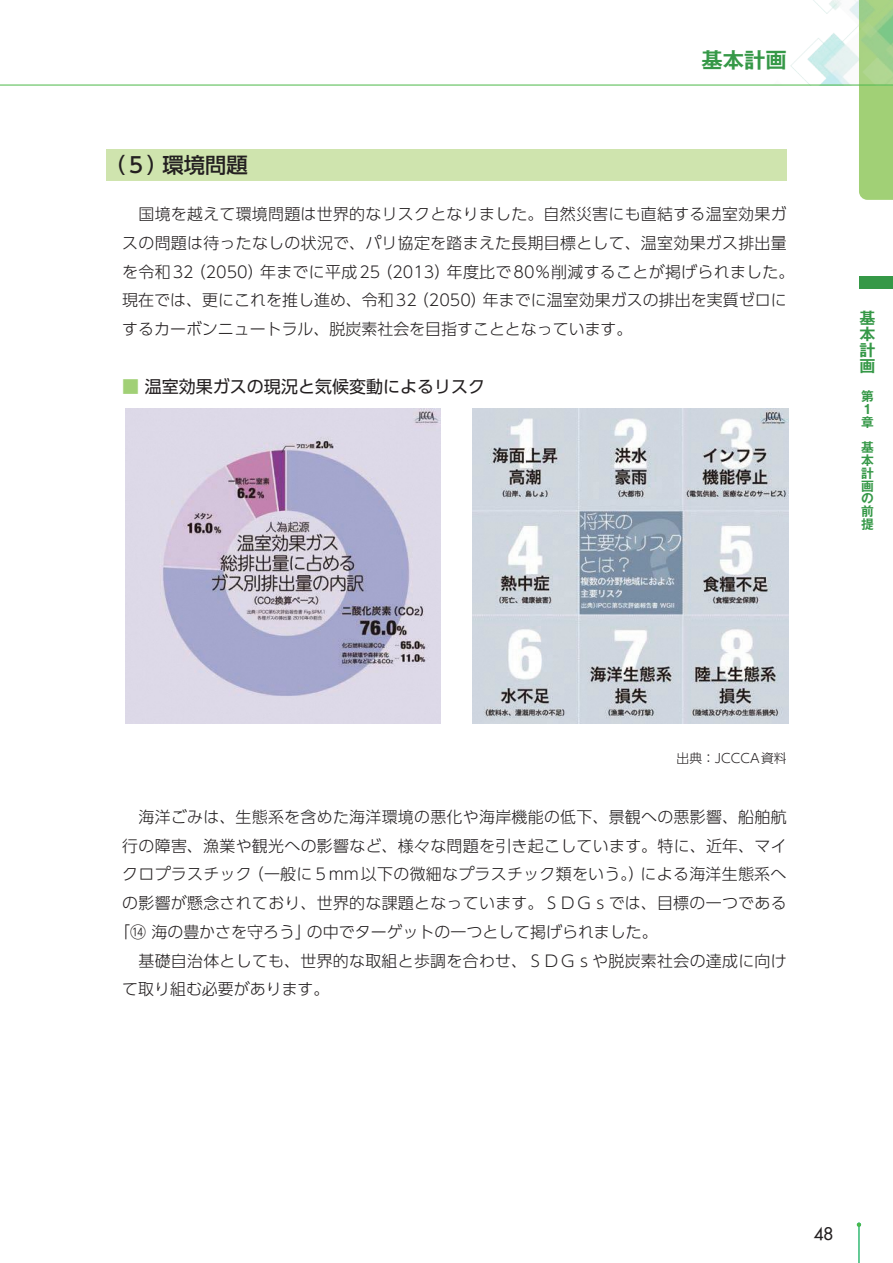
<style>
.page{position:relative;width:893px;height:1263px;background:#fff}
.page>*{position:absolute;margin:0;border:0;box-sizing:border-box;transform-origin:0 0}
.t1{font:500 21.3px "UD Shin Go Pro";color:#231f20}
.t2{font:700 21.3px "Gothic MB101 Pro De";color:#359847}
.t3{font:16.95px "UD Shin Go Pro";color:#231f20}
.t4{font:16.95px "Futura Extended";color:#231f20}
.t5{font:300 15.9px/28.7px "UD Shin Go Pro";letter-spacing:.02em;color:#231f20}
.t6{font:300 15.9px "UD Shin Go Pro";color:#231f20}
.t7{font:700 15.9px/15.9px "Gothic MB101 Pro De";color:#359847;text-align:justify}
.t8{font:700 12.75px/12.8px "Gothic MB101 Pro De";color:#359847}
.t9{font:300 12.75px "UD Shin Go Pro";color:#231f20}
.s1{color:#a1d076}
</style>
<div class="page">
<div style="left:859px;top:86px;width:34px;height:114px;background:#a1d076"></div>
<img style="left:742px;top:0;width:151px;height:85px">
<hr style="left:0;top:85px;width:893px;height:1px;background:#4cb848">
<hr style="left:859px;top:1225px;width:1px;height:38px;background:#4cb848">
<svg style="left:857px;top:1222px;width:4px;height:5px"></svg>
<div style="left:859px;top:276px;width:34px;height:13px;background:#359847"></div>
<img style="left:125px;top:408px;width:316px;height:316px">
<img style="left:472px;top:408px;width:317px;height:316px">
<div style="left:106px;top:149px;width:681px;height:32px;background:#cfe4ae"></div>
<h1 class="t1" style="left:104px;top:147px;width:145px">（５）環境問題</h1>
<h1 class="t2" style="left:702px;top:42px;width:87px">基本計画</h1>
<p class="t5" style="left:122px;top:199px;width:674px">　国境を越えて環境問題は世界的なリスクとなりました。自然災害にも直結する温室効果ガスの問題は待ったなしの状況で、パリ協定を踏まえた長期目標として、温室効果ガス排出量を令和32（2050）年までに平成25（2013）年度比で80％削減することが掲げられました。現在では、更にこれを推し進め、令和32（2050）年までに温室効果ガスの排出を実質ゼロにするカーボンニュートラル、脱炭素社会を目指すこととなっています。</p>
<p class="t3" style="left:122px;top:373px;width:364px"><span class="s1">■</span> 温室効果ガスの現況と気候変動によるリスク</p>
<p class="t7" style="left:859px;top:308px;width:17px">基本計画</p>
<p class="t8" style="left:861px;top:389px;width:14px">第<br>１章</p>
<p class="t8" style="left:861px;top:440px;width:14px;text-align:justify">基本計画の前提</p>
<p class="t9" style="left:677px;top:748px;width:112px">出典：JCCCA資料</p>
<p class="t5" style="left:122px;top:802px;width:666px">　海洋ごみは、生態系を含めた海洋環境の悪化や海岸機能の低下、景観への悪影響、船舶航</p>
<p class="t5" style="left:122px;top:831px;width:666px">行の障害、漁業や観光への影響など、様々な問題を引き起こしています。特に、近年、マイ</p>
<p class="t5" style="left:122px;top:859px;width:666px">クロプラスチック（一般に５mm以下の微細なプラスチック類をいう。）による海洋生態系へ</p>
<p class="t5" style="left:122px;top:888px;width:666px">の影響が懸念されており、世界的な課題となっています。ＳＤＧｓでは、目標の一つである</p>
<p class="t6" style="left:114px;top:919px;width:545px">「⑭ 海の豊かさを守ろう」の中でターゲットの一つとして掲げられました。</p>
<p class="t5" style="left:122px;top:946px;width:666px">　基礎自治体としても、世界的な取組と歩調を合わせ、ＳＤＧｓや脱炭素社会の達成に向け</p>
<p class="t6" style="left:122px;top:976px;width:209px">て取り組む必要があります。</p>
<p class="t4" style="left:814px;top:1222px;width:21px">48</p>
</div>
